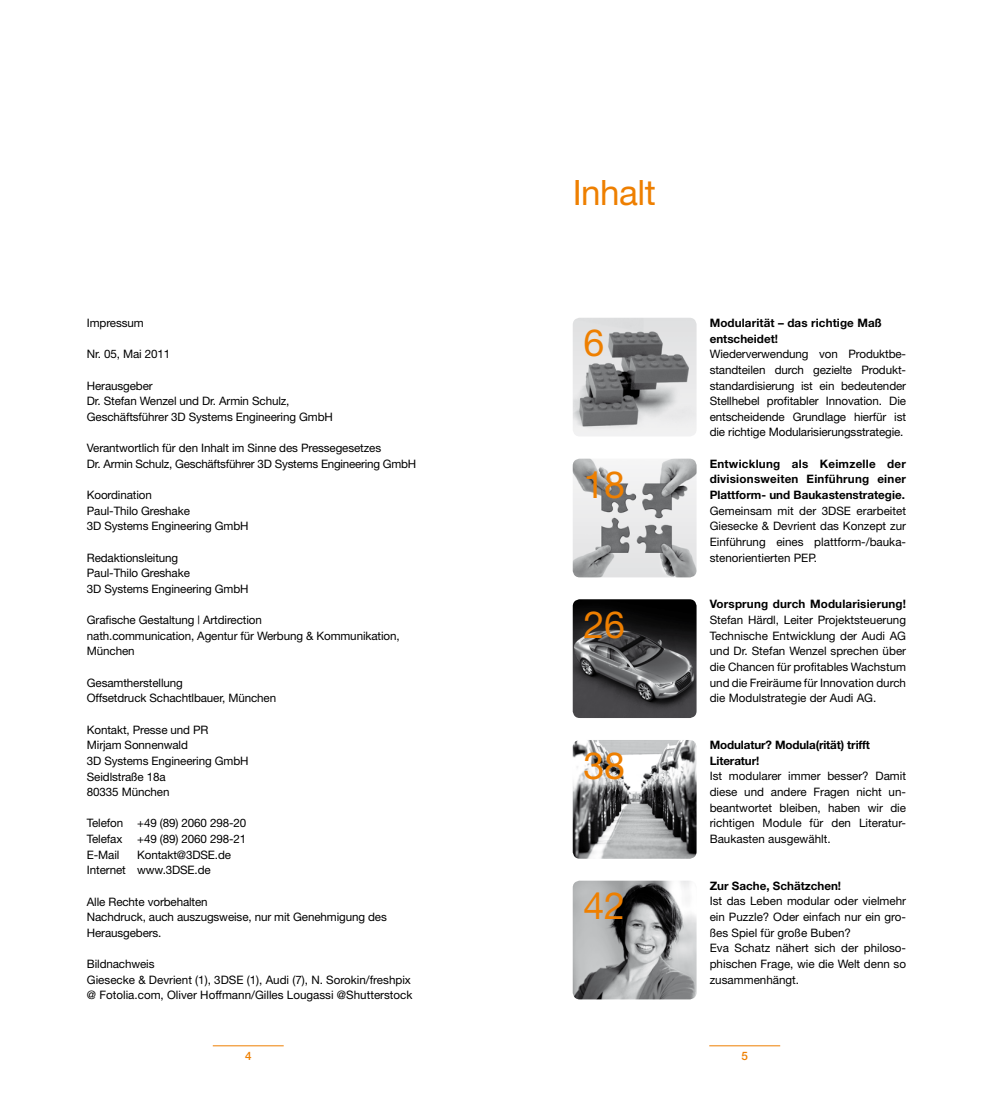
<style>
.page{position:relative;width:993px;height:1099px;background:#fff}
.page>*{position:absolute;margin:0;border:0;box-sizing:border-box;transform-origin:0 0}
.t1{font:37.5px "Helvetica Neue";color:#ee7f00}
.t2{font:35px "Helvetica Neue";letter-spacing:-.015em;color:#ee7f00}
.t3{font:11.62px/15.6px "Helvetica Neue";letter-spacing:-.01em;color:#000}
.t4{font:700 11.62px/15.6px "Helvetica Neue";color:#000}
.t5{font:500 11.62px "Helvetica Neue";color:#ee7f00}
</style>
<div class="page">
<hr style="left:213px;top:1045px;width:70px;height:1px;background:#ee7f00">
<hr style="left:709px;top:1045px;width:71px;height:1px;background:#ee7f00">
<img style="left:573px;top:318px;width:123px;height:118px">
<img style="left:572px;top:880px;width:124px;height:119px">
<img style="left:572px;top:599px;width:124px;height:119px">
<img style="left:572px;top:458px;width:124px;height:119px">
<img style="left:572px;top:740px;width:124px;height:118px">
<p class="t3" style="left:87px;top:315px;width:58px">Impressum</p>
<p class="t3" style="left:87px;top:346px;width:85px">Nr. 05, Mai 2011</p>
<p class="t3" style="left:87px;top:377px;width:247px">Herausgeber<br>Dr. Stefan Wenzel und Dr. Armin Schulz,<br>Geschäftsführer 3D Systems Engineering GmbH</p>
<p class="t3" style="left:87px;top:440px;width:331px">Verantwortlich für den Inhalt im Sinne des Pressegesetzes<br>Dr. Armin Schulz, Geschäftsführer 3D Systems Engineering GmbH</p>
<p class="t3" style="left:87px;top:487px;width:163px">Koordination<br>Paul-Thilo Greshake<br>3D Systems Engineering GmbH</p>
<p class="t3" style="left:87px;top:549px;width:163px">Redaktionsleitung<br>Paul-Thilo Greshake<br>3D Systems Engineering GmbH</p>
<p class="t3" style="left:87px;top:612px;width:314px">Grafische Gestaltung | Artdirection<br>nath.communication, Agentur für Werbung &amp; Kommunikation,<br>München</p>
<p class="t3" style="left:87px;top:674px;width:191px">Gesamtherstellung<br>Offsetdruck Schachtlbauer, München</p>
<p class="t3" style="left:87px;top:721px;width:163px">Kontakt, Presse und PR<br>Mirjam Sonnenwald<br>3D Systems Engineering GmbH<br>Seidlstraße 18a<br>80335 München</p>
<p class="t3" style="left:87px;top:815px;width:41px">Telefon<br>Telefax<br>E-Mail<br>Internet</p>
<p class="t3" style="left:87px;top:893px;width:301px">Alle Rechte vorbehalten<br>Nachdruck, auch auszugsweise, nur mit Genehmigung des<br>Herausgebers.</p>
<p class="t3" style="left:87px;top:955px;width:327px">Bildnachweis<br>Giesecke &amp; Devrient (1), 3DSE (1), Audi (7), N. Sorokin/freshpix @ Fotolia.com, Oliver Hoffmann/Gilles Lougassi @Shutterstock</p>
<p class="t3" style="left:137px;top:815px;width:111px">+49 (89) 2060 298-20 +49 (89) 2060 298-21<br>Kontakt@3DSE.de www.3DSE.de</p>
<h2 class="t2" style="left:572px;top:171px;width:84px">Inhalt</h2>
<h1 class="t1" style="left:583px;top:320px;width:22px">6</h1>
<h1 class="t1" style="left:583px;top:462px;width:43px">18</h1>
<h1 class="t1" style="left:583px;top:602px;width:43px">26</h1>
<h1 class="t1" style="left:583px;top:743px;width:43px">38</h1>
<h1 class="t1" style="left:583px;top:883px;width:43px">42</h1>
<p class="t4" style="left:709px;top:315px;width:174px">Modularität – das richtige Maß entscheidet!</p>
<p class="t3" style="left:709px;top:346px;width:198px;text-align:justify">Wiederverwendung von Produktbe&shy;standteilen durch gezielte Produkt&shy;standardisierung ist ein bedeutender Stellhebel profitabler Innovation. Die entscheidende Grundlage hierfür ist die richtige Modularisierungsstrategie.</p>
<p class="t4" style="left:709px;top:455px;width:198px;text-align:justify">Entwicklung als Keimzelle der divisionsweiten Einführung einer Plattform- und Baukastenstrategie.</p>
<p class="t3" style="left:709px;top:502px;width:198px;text-align:justify">Gemeinsam mit der 3DSE erarbeitet Giesecke &amp; Devrient das Konzept zur Einführung eines plattform-/bauka&shy;stenorientierten PEP.</p>
<p class="t4" style="left:709px;top:596px;width:198px">Vorsprung durch Modularisierung!</p>
<p class="t3" style="left:709px;top:612px;width:198px;text-align:justify">Stefan Härdl, Leiter Projektsteuerung Technische Entwicklung der Audi AG und Dr. Stefan Wenzel sprechen über die Chancen für profitables Wachstum und die Freiräume für Innovation durch die Modulstrategie der Audi AG.</p>
<p class="t4" style="left:709px;top:737px;width:162px">Modulatur? Modula(rität) trifft<br>Literatur!</p>
<p class="t3" style="left:709px;top:768px;width:198px;text-align:justify">Ist modularer immer besser? Damit diese und andere Fragen nicht un&shy;beantwortet bleiben, haben wir die richtigen Module für den Literatur-Baukasten ausgewählt.</p>
<p class="t4" style="left:709px;top:877px;width:133px">Zur Sache, Schätzchen!</p>
<p class="t3" style="left:709px;top:893px;width:198px">Ist das Leben modular oder vielmehr ein Puzzle? Oder einfach nur ein gro&shy;ßes Spiel für große Buben?<br>Eva Schatz nähert sich der philoso&shy;phischen Frage, wie die Welt denn so zusammenhängt.</p>
<p class="t5" style="left:245px;top:1049px;width:8px">4</p>
<p class="t5" style="left:741px;top:1049px;width:8px">5</p>
</div>
